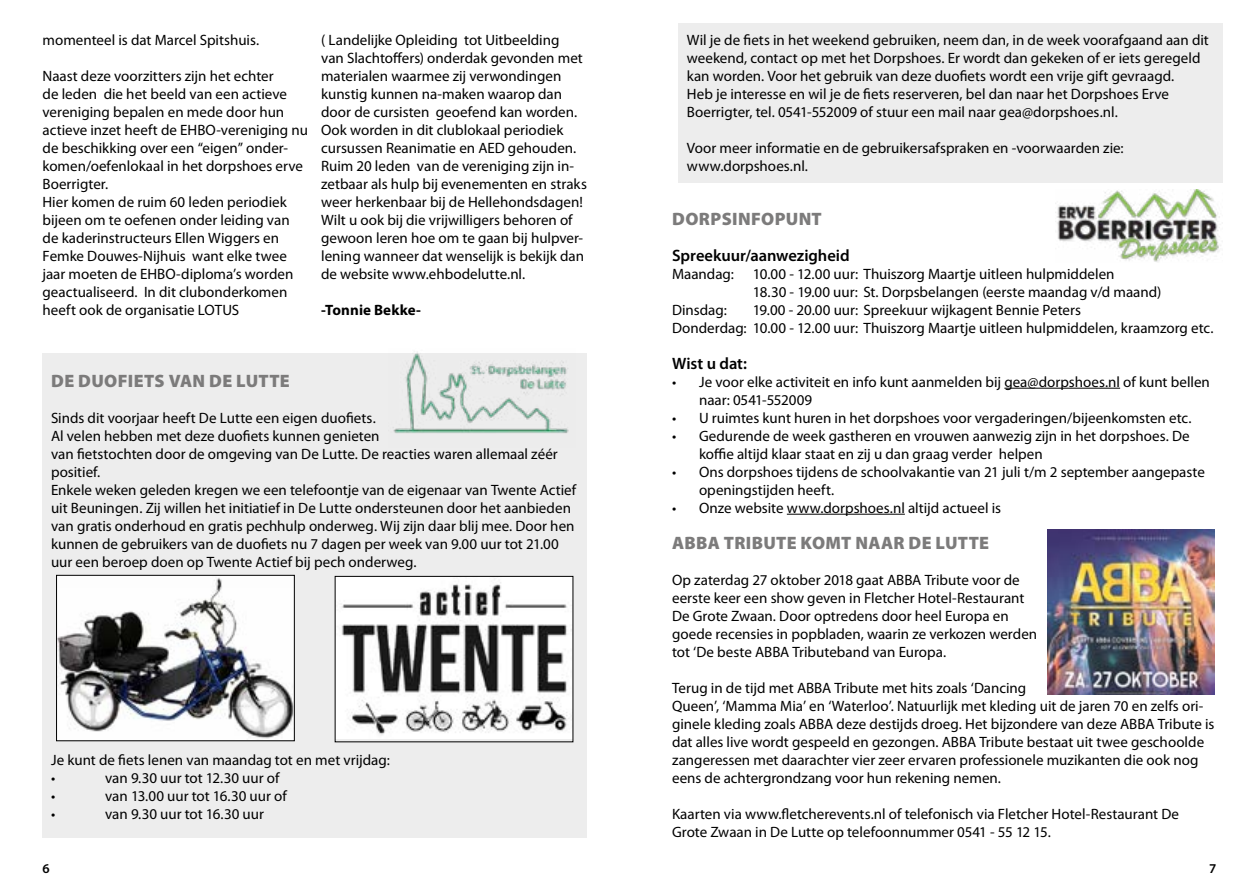
<style>
.page{position:relative;width:1259px;height:893px;background:#fff}
.page>*{position:absolute;margin:0;border:0;box-sizing:border-box;transform-origin:0 0}
.t1{font:900 18px "Myriad Pro";letter-spacing:.02em;color:#7c7b7b}
.t2{font:600 16.5px "Myriad Pro";color:#000}
.t3{font:15px/18px "Myriad Pro";color:#000}
.t4{font:700 15px "Myriad Pro";letter-spacing:.005em;color:#000}
.t5{font:600 13.5px "Myriad Pro";color:#000}
</style>
<div class="page">
<div style="left:43px;top:353px;width:544px;height:485px;background:#ededed"></div>
<hr style="left:1004px;top:388px;width:116px;height:1px;background:#000">
<hr style="left:787px;top:514px;width:118px;height:1px;background:#000">
<img style="left:1055px;top:189px;width:166px;height:73px">
<img style="left:393px;top:352px;width:176px;height:81px">
<img style="left:58px;top:577px;width:234px;height:162px">
<div style="left:56px;top:575px;width:238px;height:166px;border:1px solid #000"></div>
<img style="left:337px;top:578px;width:234px;height:160px">
<div style="left:678px;top:23px;width:544px;height:160px;background:#ededed"></div>
<img style="left:1047px;top:529px;width:167px;height:166px">
<p class="t3" style="left:43px;top:30px;width:218px">momenteel is dat Marcel Spitshuis.</p>
<p class="t3" style="left:43px;top:66px;width:267px">Naast deze voorzitters zijn het echter<br>de leden die het beeld van een actieve vereniging bepalen en mede door hun actieve inzet heeft de EHBO-vereniging nu de beschikking over een “eigen” onder&shy;komen/oefenlokaal in het dorpshoes erve Boerrigter.<br>Hier komen de ruim 60 leden periodiek bijeen om te oefenen onder leiding van de kaderinstructeurs Ellen Wiggers en Femke Douwes-Nijhuis want elke twee jaar moeten de EHBO-diploma’s worden geactualiseerd. In dit clubonderkomen heeft ook de organisatie LOTUS</p>
<p class="t3" style="left:321px;top:30px;width:267px">( Landelijke Opleiding tot Uitbeelding<br>van Slachtoffers) onderdak gevonden met materialen waarmee zij verwondingen kunstig kunnen na-maken waarop dan door de cursisten geoefend kan worden.<br>Ook worden in dit clublokaal periodiek cursussen Reanimatie en AED gehouden.<br>Ruim 20 leden van de vereniging zijn in&shy;zetbaar als hulp bij evenementen en straks weer herkenbaar bij de Hellehondsdagen!<br>Wilt u ook bij die vrijwilligers behoren of gewoon leren hoe om te gaan bij hulpver&shy;lening wanneer dat wenselijk is bekijk dan de website www.ehbodelutte.nl.</p>
<p class="t4" style="left:321px;top:300px;width:101px">-Tonnie Bekke-</p>
<p class="t1" style="left:51px;top:369px;width:240px">DE DUOFIETS VAN DE LUTTE</p>
<p class="t3" style="left:51px;top:408px;width:527px">Sinds dit voorjaar heeft De Lutte een eigen duofiets.<br>Al velen hebben met deze duofiets kunnen genieten<br>van fietstochten door de omgeving van De Lutte. De reacties waren allemaal zéér positief.<br>Enkele weken geleden kregen we een telefoontje van de eigenaar van Twente Actief uit Beuningen. Zij willen het initiatief in De Lutte ondersteunen door het aanbieden van gratis onderhoud en gratis pechhulp onderweg. Wij zijn daar blij mee. Door hen kunnen de gebruikers van de duofiets nu 7 dagen per week van 9.00 uur tot 21.00 uur een beroep doen op Twente Actief bij pech onderweg.</p>
<p class="t3" style="left:51px;top:750px;width:340px">Je kunt de fiets lenen van maandag tot en met vrijdag: •</p>
<p class="t3" style="left:105px;top:768px;width:176px">van 9.30 uur tot 12.30 uur of</p>
<p class="t3" style="left:51px;top:786px;width:6px">•</p>
<p class="t3" style="left:105px;top:786px;width:183px">van 13.00 uur tot 16.30 uur of</p>
<p class="t3" style="left:51px;top:804px;width:6px">•</p>
<p class="t3" style="left:105px;top:804px;width:160px">van 9.30 uur tot 16.30 uur</p>
<p class="t3" style="left:687px;top:30px;width:523px">Wil je de fiets in het weekend gebruiken, neem dan, in de week voorafgaand aan dit weekend, contact op met het Dorpshoes. Er wordt dan gekeken of er iets geregeld kan worden. Voor het gebruik van deze duofiets wordt een vrije gift gevraagd.<br>Heb je interesse en wil je de fiets reserveren, bel dan naar het Dorpshoes Erve Boerrigter, tel. 0541-552009 of stuur een mail naar gea@dorpshoes.nl.</p>
<p class="t3" style="left:687px;top:138px;width:438px">Voor meer informatie en de gebruikersafspraken en -voorwaarden zie: www.dorpshoes.nl.</p>
<p class="t1" style="left:672px;top:207px;width:151px">DORPSINFOPUNT</p>
<p class="t2" style="left:672px;top:245px;width:179px">Spreekuur/aanwezigheid</p>
<p class="t3" style="left:672px;top:264px;width:63px">Maandag:</p>
<p class="t3" style="left:753px;top:264px;width:410px">10.00 - 12.00 uur: Thuiszorg Maartje uitleen hulpmiddelen<br>18.30 - 19.00 uur: St. Dorpsbelangen (eerste maandag v/d maand)</p>
<p class="t3" style="left:672px;top:300px;width:56px">Dinsdag:</p>
<p class="t3" style="left:672px;top:300px;width:543px;text-indent:81px">19.00 - 20.00 uur: Spreekuur wijkagent Bennie Peters<br>Donderdag: 10.00 - 12.00 uur: Thuiszorg Maartje uitleen hulpmiddelen, kraamzorg etc.</p>
<p class="t2" style="left:672px;top:353px;width:76px">Wist u dat:</p>
<p class="t3" style="left:699px;top:372px;width:512px;text-indent:-27px">• Je voor elke activiteit en info kunt aanmelden bij gea@dorpshoes.nl of kunt bellen naar: 0541-552009</p>
<p class="t3" style="left:672px;top:408px;width:521px">• U ruimtes kunt huren in het dorpshoes voor vergaderingen/bijeenkomsten etc.</p>
<p class="t3" style="left:699px;top:426px;width:492px;text-indent:-27px">• Gedurende de week gastheren en vrouwen aanwezig zijn in het dorpshoes. De koffie altijd klaar staat en zij u dan graag verder helpen</p>
<p class="t3" style="left:699px;top:462px;width:507px;text-indent:-27px">• Ons dorpshoes tijdens de schoolvakantie van 21 juli t/m 2 september aangepaste openingstijden heeft.</p>
<p class="t3" style="left:672px;top:498px;width:331px">• Onze website www.dorpshoes.nl altijd actueel is</p>
<p class="t1" style="left:672px;top:531px;width:318px">ABBA TRIBUTE KOMT NAAR DE LUTTE</p>
<p class="t3" style="left:672px;top:570px;width:367px">Op zaterdag 27 oktober 2018 gaat ABBA Tribute voor de eerste keer een show geven in Fletcher Hotel-Restaurant De Grote Zwaan. Door optredens door heel Europa en goede recensies in popbladen, waarin ze verkozen werden tot ‘De beste ABBA Tributeband van Europa.</p>
<p class="t3" style="left:672px;top:678px;width:544px">Terug in de tijd met ABBA Tribute met hits zoals ‘Dancing<br>Queen’, ‘Mamma Mia’ en ‘Waterloo’. Natuurlijk met kleding uit de jaren 70 en zelfs ori&shy;ginele kleding zoals ABBA deze destijds droeg. Het bijzondere van deze ABBA Tribute is dat alles live wordt gespeeld en gezongen. ABBA Tribute bestaat uit twee geschoolde zangeressen met daarachter vier zeer ervaren professionele muzikanten die ook nog eens de achtergrondzang voor hun rekening nemen.</p>
<p class="t3" style="left:672px;top:804px;width:508px">Kaarten via www.fletcherevents.nl of telefonisch via Fletcher Hotel-Restaurant De<br>Grote Zwaan in De Lutte op telefoonnummer 0541 - 55 12 15.</p>
<p class="t5" style="left:43px;top:860px;width:9px">6</p>
<p class="t5" style="left:1209px;top:860px;width:9px">7</p>
</div>
